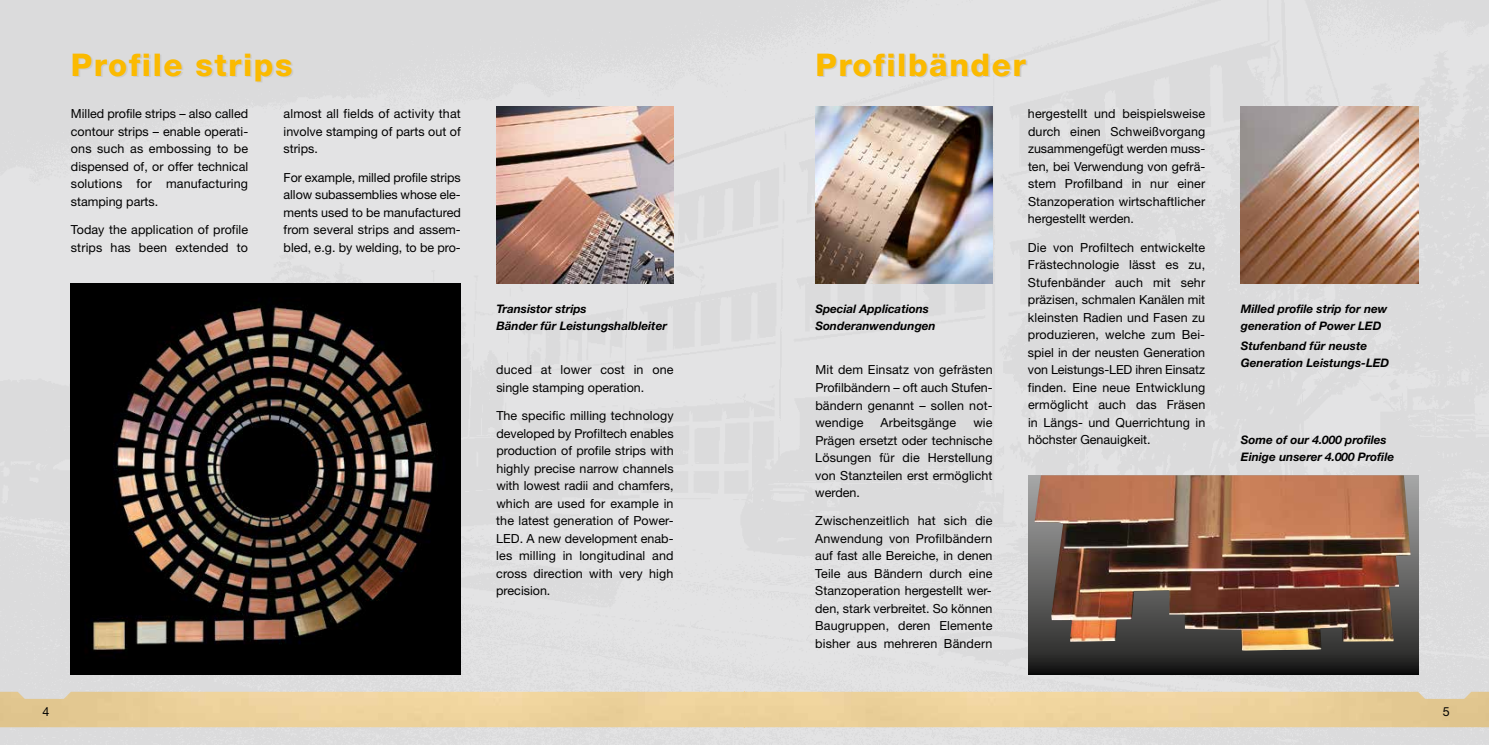
<style>
.page{position:relative;width:1489px;height:745px;background:#fff}
.page>*{position:absolute;margin:0;border:0;box-sizing:border-box;transform-origin:0 0}
.t1{font:800 31.25px "Helvetica Neue";letter-spacing:.05em;color:#fbba00}
.t2{font:12.5px/17.5px "Helvetica Neue";letter-spacing:.01em;color:#000;text-align:justify}
.t3{font:italic 700 11.75px/16.9px "Helvetica Neue";color:#000}
</style>
<div class="page">
<div style="left:0;top:0;width:744px;height:744px;background:#e1e1e2"></div>
<img style="left:0;top:691px;width:744px;height:35px">
<img style="left:71px;top:283px;width:390px;height:390px">
<img style="left:496px;top:106px;width:177px;height:177px">
<svg style="left:745px;top:0;width:743px;height:744px;background:#deddda"></svg>
<img style="left:744px;top:0;width:1px;height:744px">
<img style="left:744px;top:691px;width:1px;height:35px">
<svg style="left:1028px;top:475px;width:389px;height:198px;background:#323231"></svg>
<img style="left:1034px;top:475px;width:376px;height:175px">
<img style="left:815px;top:106px;width:177px;height:177px">
<img style="left:1240px;top:106px;width:177px;height:177px">
<h1 class="t1" style="left:71px;top:46px;width:223px">Profile strips</h1>
<p class="t2" style="left:71px;top:105px;width:179px">Milled profile strips – also called contour strips – enable operati&shy;ons such as embossing to be dispensed of, or offer technical solutions for manufacturing stamping parts.</p>
<p class="t2" style="left:71px;top:220px;width:179px">Today the application of profile strips has been extended to</p>
<p class="t2" style="left:283px;top:105px;width:179px">almost all fields of activity that involve stamping of parts out of strips.</p>
<p class="t2" style="left:283px;top:168px;width:179px">For example, milled profile strips allow subassemblies whose ele&shy;ments used to be manufactured from several strips and assem&shy;bled, e.g. by welding, to be pro-</p>
<p class="t3" style="left:496px;top:300px;width:173px">Transistor strips<br>Bänder für Leistungshalbleiter</p>
<p class="t2" style="left:496px;top:361px;width:179px">duced at lower cost in one single stamping operation.</p>
<p class="t2" style="left:496px;top:406px;width:179px">The specific milling technology developed by Profiltech enables production of profile strips with highly precise narrow channels with lowest radii and chamfers, which are used for example in the latest generation of Power-LED. A new development enab&shy;les milling in longitudinal and cross direction with very high precision.</p>
<p class="t2" style="left:43px;top:702px;width:8px">4</p>
<h1 class="t1" style="left:815px;top:46px;width:212px">Profilbänder</h1>
<p class="t3" style="left:815px;top:300px;width:122px">Special Applications<br>Sonderanwendungen</p>
<p class="t2" style="left:815px;top:361px;width:179px">Mit dem Einsatz von gefrästen Profilbändern – oft auch Stufen&shy;bändern genannt – sollen not&shy;wendige</p>
<p class="t2" style="left:815px;top:413px;width:179px;text-indent:158px">wie Prägen ersetzt oder technische Lösungen für die Herstellung von Stanzteilen erst ermöglicht werden.</p>
<p class="t2" style="left:815px;top:511px;width:179px">Zwischenzeitlich hat sich die Anwendung von Profilbändern auf fast alle Bereiche, in denen Teile aus Bändern durch eine Stanzoperation hergestellt wer&shy;den, stark verbreitet. So können Baugruppen, deren Elemente bisher aus mehreren Bändern</p>
<p class="t2" style="left:880px;top:413px;width:77px">Arbeitsgänge</p>
<p class="t2" style="left:1027px;top:105px;width:179px">hergestellt und beispielsweise durch einen Schweißvorgang zusammengefügt werden muss&shy;ten, bei Verwendung von gefrä&shy;stem Profilband in nur einer Stanzoperation wirtschaftlicher hergestellt werden.</p>
<p class="t2" style="left:1027px;top:238px;width:179px">Die von Profiltech entwickelte Frästechnologie lässt es zu, Stufenbänder auch mit sehr präzisen, schmalen Kanälen mit kleinsten Radien und Fasen zu produzieren, welche zum Bei&shy;spiel in der neusten Generation von Leistungs-LED ihren Einsatz finden. Eine neue Entwicklung ermöglicht auch das Fräsen in Längs- und Querrichtung in höchster Genauigkeit.</p>
<p class="t3" style="left:1240px;top:300px;width:148px">Milled profile strip for new generation of Power LED</p>
<p class="t3" style="left:1240px;top:337px;width:150px">Stufenband für neuste<br>Generation Leistungs-LED</p>
<p class="t3" style="left:1240px;top:431px;width:155px">Some of our 4.000 profiles<br>Einige unserer 4.000 Profile</p>
<p class="t2" style="left:1442px;top:702px;width:8px">5</p>
</div>
